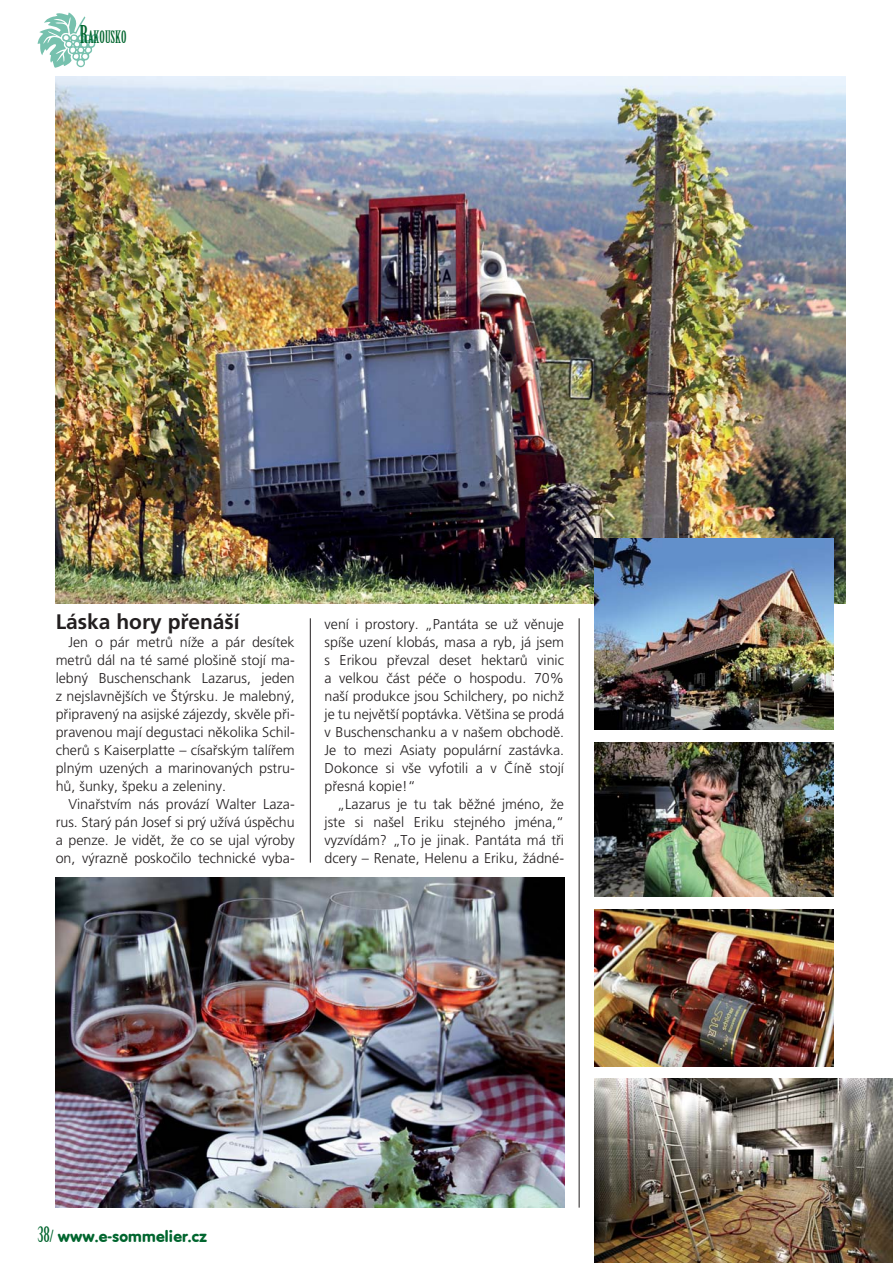
<style>
.page{position:relative;width:893px;height:1263px;background:#fff}
.page>*{position:absolute;margin:0;border:0;box-sizing:border-box;transform-origin:0 0}
.t1{font:700 21px "Frutiger CE";color:#231f20}
.t2{font:16.8px "Birch Std";color:#00652e}
.t3{font:16.5px "VAG Rundschrift DEE";letter-spacing:.01em;color:#00652e}
.t4{font:14.25px/18px "Frutiger CE Light";color:#231f20;text-align:justify}
.s1{font-size:24px}
.s2{font-family:"Birch Std";font-size:21px}
.s3{font-family:"Birch Std"}
</style>
<div class="page">
<svg style="left:38px;top:13px;width:61px;height:55px"></svg>
<hr style="left:310px;top:618px;width:1px;height:245px;background:#231f20">
<hr style="left:579px;top:618px;width:1px;height:590px;background:#231f20">
<img style="left:55px;top:77px;width:790px;height:527px">
<img style="left:594px;top:1079px;width:299px;height:184px">
<img style="left:594px;top:909px;width:239px;height:158px">
<img style="left:594px;top:743px;width:239px;height:153px">
<img style="left:594px;top:539px;width:239px;height:191px">
<img style="left:55px;top:878px;width:509px;height:330px">
<p class="t2" style="left:80px;top:28px;width:48px"><span class="s1">R</span>AKOUSKO</p>
<h1 class="t1" style="left:56px;top:613px;width:186px">Láska hory přenáší</h1>
<p class="t4" style="left:56px;top:634px;width:241px;text-indent:13px">Jen o pár metrů níže a pár desítek metrů dál na té samé plošině stojí ma&shy;lebný Buschenschank Lazarus, jeden z nejslavnějších ve Štýrsku. Je malebný, připravený na asijské zájezdy, skvěle při&shy;pravenou mají degustaci několika Schil&shy;cherů s Kaiserplatte – císařským talířem plným uzených a marinovaných pstru&shy;hů, šunky, špeku a zeleniny.</p>
<p class="t4" style="left:56px;top:796px;width:241px;text-indent:13px">Vinařstvím nás provází Walter Laza&shy;rus. Starý pán Josef si prý užívá úspěchu a penze. Je vidět, že co se ujal výroby on, výrazně poskočilo technické vyba-</p>
<p class="t4" style="left:325px;top:616px;width:241px">vení i prostory. „Pantáta se už věnuje spíše uzení klobás, masa a ryb, já jsem s Erikou převzal deset hektarů vinic a velkou část péče o hospodu. 70% naší produkce jsou Schilchery, po nichž je tu největší poptávka. Většina se prodá v Buschenschanku a v našem obchodě.<br>Je to mezi Asiaty populární zastávka.<br>Dokonce si vše vyfotili a v Číně stojí přesná kopie!“</p>
<p class="t4" style="left:325px;top:796px;width:241px;text-indent:13px">„Lazarus je tu tak běžné jméno, že jste si našel Eriku stejného jména,“ vyzvídám? „To je jinak. Pantáta má tři dcery – Renate, Helenu a Eriku, žádné-</p>
<p class="t3" style="left:38px;top:1227px;width:171px"><span class="s2">38</span><span class="s3">/</span> www.e-sommelier.cz</p>
</div>
